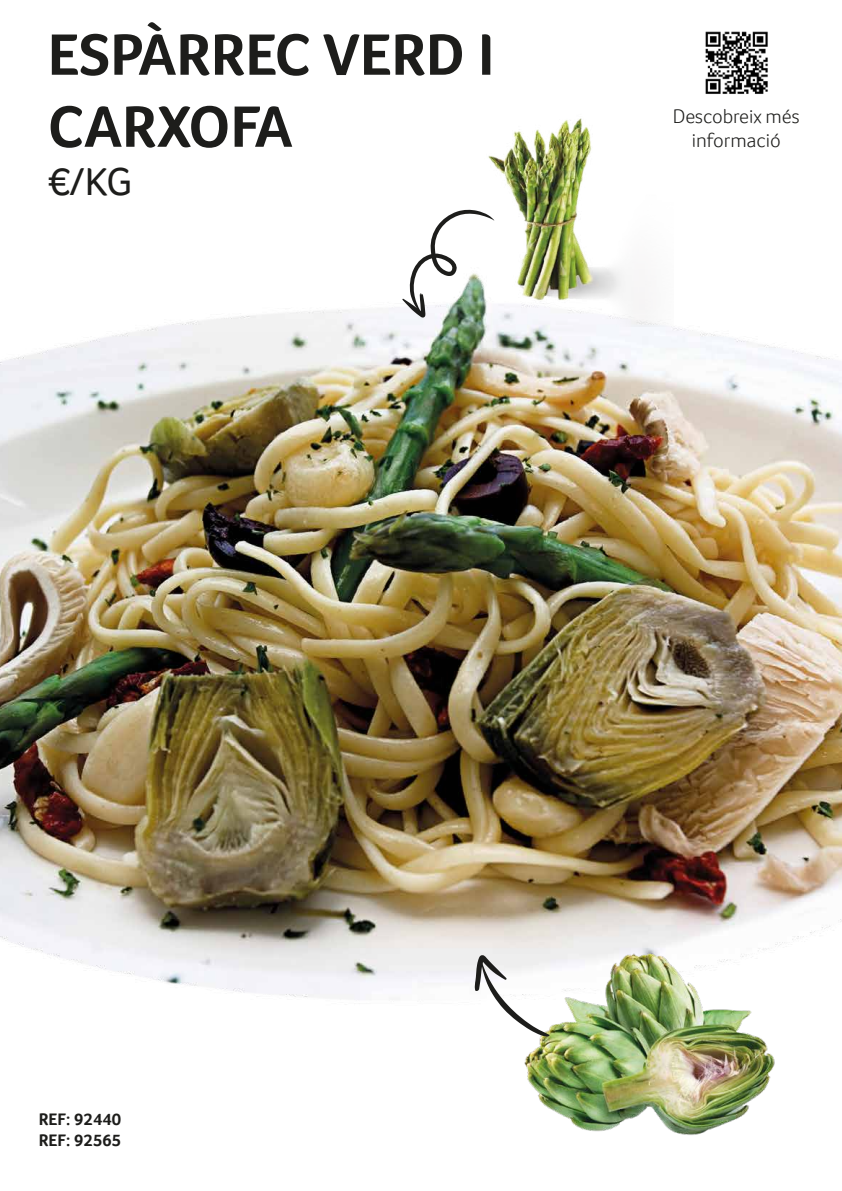
<style>
.page{position:relative;width:842px;height:1191px;background:#fff}
.page>*{position:absolute;margin:0;border:0;box-sizing:border-box;transform-origin:0 0}
.t1{font:700 60px/72px "Transgourmet";color:#1d1d1b}
.t2{font:40px "Transgourmet";color:#1d1d1b}
.t3{font:300 20px/24px "Transgourmet";color:#1d1d1b;text-align:center}
.t4{font:700 17.1px/20.5px "Transgourmet";color:#1d1d1b}
</style>
<div class="page">
<img style="left:0;top:382px;width:842px;height:618px">
<svg style="left:0;top:307px;width:842px;height:75px"></svg>
<img style="left:438px;top:118px;width:236px;height:208px">
<img style="left:516px;top:941px;width:264px;height:194px">
<svg style="left:402px;top:209px;width:92px;height:108px"></svg>
<svg style="left:475px;top:955px;width:74px;height:82px"></svg>
<svg style="left:658px;top:118px;width:16px;height:45px"></svg>
<img style="left:705px;top:31px;width:63px;height:63px">
<h1 class="t1" style="left:48px;top:18px;width:448px">ESPÀRREC VERD I<br>CARXOFA</h1>
<h2 class="t2" style="left:48px;top:158px;width:86px">€/KG</h2>
<p class="t3" style="left:673px;top:104px;width:128px">Descobreix més informació</p>
<p class="t4" style="left:39px;top:1109px;width:84px">REF: 92440<br>REF: 92565</p>
</div>
